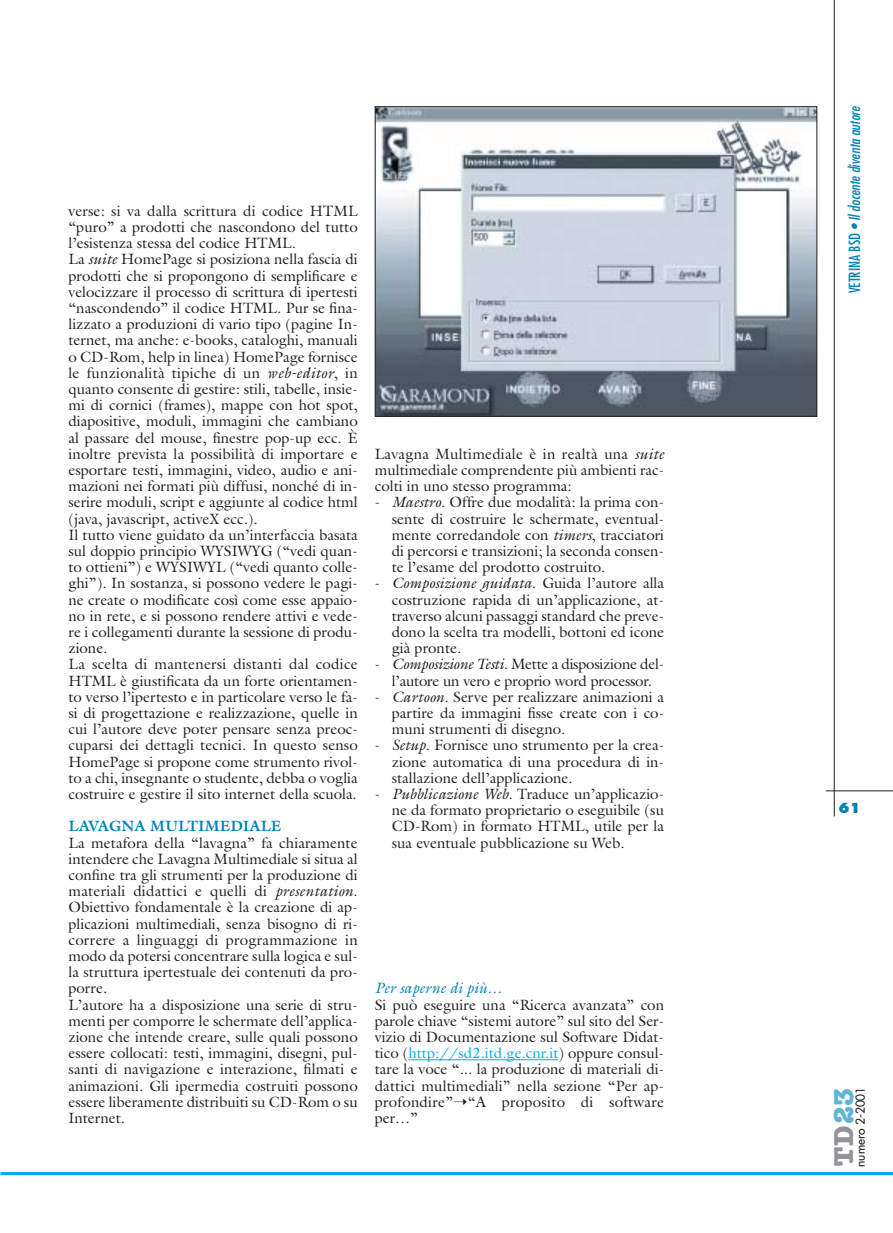
<style>
.page{position:relative;width:893px;height:1233px;background:#fff}
.page>*{position:absolute;margin:0;border:0;box-sizing:border-box;transform-origin:0 0}
.t1{font:700 27.45px "American Typewriter";color:#939497}
.t2{font:15px/16.2px "Galliard";color:#231f1f;text-align:justify}
.t3{font:italic condensed 15px "Futura";color:#0084b6}
.t4{font:700 15px "Galliard";color:#0084b6}
.t5{font:italic 15px "Galliard";color:#0084b6}
.t6{font:800 13.5px "Futura";color:#0084b6}
.t7{font:12px "Futura";color:#231f1f}
.s1{font-style:italic}
.s2{color:#00adef}
.s3{font-style:normal}
.s4{color:#5fb4d7}
</style>
<div class="page">
<hr style="left:408px;top:1059px;width:137px;height:1px;background:#00adef">
<svg style="left:545px;top:1059px;width:13px;height:1px"></svg>
<hr style="left:0;top:1172px;width:892px;height:3px;background:#00adef">
<hr style="left:825px;top:790px;width:67px;height:1px;background:#231f1f">
<hr style="left:833px;top:0;width:1px;height:816px;background:#231f1f">
<img style="left:377px;top:108px;width:438px;height:307px">
<div style="left:375px;top:106px;width:442px;height:311px;border:1px solid #231f1f"></div>
<p class="t2" style="left:68px;top:204px;width:291px;text-align:left">verse: si va dalla scrittura di codice HTML “puro” a prodotti che nascondono del tutto l’esistenza stessa del codice HTML.<br>La <span class="s1">suite</span> HomePage si posiziona nella fascia di prodotti che si propongono di semplificare e velocizzare il processo di scrittura di ipertesti “nascondendo” il codice HTML. Pur se fina&shy;lizzato a produzioni di vario tipo (pagine In&shy;ternet, ma anche: e-books, cataloghi, manuali o CD-Rom, help in linea) HomePage fornisce le funzionalità tipiche di un <span class="s1">web-editor</span>, in quanto consente di gestire: stili, tabelle, insie&shy;mi di cornici (frames), mappe con hot spot, diapositive, moduli, immagini che cambiano al passare del mouse, finestre pop-up ecc. È inoltre prevista la possibilità di importare e esportare testi, immagini, video, audio e ani&shy;mazioni nei formati più diffusi, nonché di in&shy;serire moduli, script e aggiunte al codice html (java, javascript, activeX ecc.).<br>Il tutto viene guidato da un’interfaccia basata sul doppio principio WYSIWYG (“vedi quan&shy;to ottieni”) e WYSIWYL (“vedi quanto colle&shy;ghi”). In sostanza, si possono vedere le pagi&shy;ne create o modificate così come esse appaio&shy;no in rete, e si possono rendere attivi e vede&shy;re i collegamenti durante la sessione di produ&shy;zione.<br>La scelta di mantenersi distanti dal codice HTML è giustificata da un forte orientamen&shy;to verso l’ipertesto e in particolare verso le fa&shy;si di progettazione e realizzazione, quelle in cui l’autore deve poter pensare senza preoc&shy;cuparsi dei dettagli tecnici. In questo senso HomePage si propone come strumento rivol&shy;to a chi, insegnante o studente, debba o voglia costruire e gestire il sito internet della scuola.</p>
<p class="t4" style="left:68px;top:821px;width:214px">LAVAGNA MULTIMEDIALE</p>
<p class="t2" style="left:68px;top:836px;width:291px;text-align:left">La metafora della “lavagna” fa chiaramente intendere che Lavagna Multimediale si situa al confine tra gli strumenti per la produzione di materiali didattici e quelli di <span class="s1">presentation</span>.<br>Obiettivo fondamentale è la creazione di ap&shy;plicazioni multimediali, senza bisogno di ri&shy;correre a linguaggi di programmazione in modo da potersi concentrare sulla logica e sul&shy;la struttura ipertestuale dei contenuti da pro&shy;porre.<br>L’autore ha a disposizione una serie di stru&shy;menti per comporre le schermate dell’applica&shy;zione che intende creare, sulle quali possono essere collocati: testi, immagini, disegni, pul&shy;santi di navigazione e interazione, filmati e animazioni. Gli ipermedia costruiti possono essere liberamente distribuiti su CD-Rom o su Internet.</p>
<p class="t2" style="left:375px;top:447px;width:291px">Lavagna Multimediale è in realtà una <span class="s1">suite </span>multimediale comprendente più ambienti rac&shy;colti in uno stesso programma:</p>
<p class="t2" style="left:392px;top:496px;width:274px;text-indent:-17px">- <span class="s1">Maestro</span>. Offre due modalità: la prima con&shy;sente di costruire le schermate, eventual&shy;mente corredandole con <span class="s1">timers</span>, tracciatori di percorsi e transizioni; la seconda consen&shy;te l’esame del prodotto costruito.</p>
<p class="t2" style="left:392px;top:577px;width:274px;text-indent:-17px">- <span class="s1">Composizione guidata</span>. Guida l’autore alla costruzione rapida di un’applicazione, at&shy;traverso alcuni passaggi standard che preve&shy;dono la scelta tra modelli, bottoni ed icone già pronte.</p>
<p class="t2" style="left:375px;top:658px;width:291px;text-align:center">- <span class="s1">Composizione Testi</span>. Mette a disposizione del&shy;l’autore un vero e proprio word processor.</p>
<p class="t2" style="left:392px;top:690px;width:274px;text-indent:-17px">- <span class="s1">Cartoon</span>. Serve per realizzare animazioni a partire da immagini fisse create con i co&shy;muni strumenti di disegno.</p>
<p class="t2" style="left:392px;top:739px;width:274px;text-indent:-17px">- <span class="s1">Setup</span>. Fornisce uno strumento per la crea&shy;zione automatica di una procedura di in&shy;stallazione dell’applicazione.</p>
<p class="t2" style="left:392px;top:787px;width:274px;text-indent:-17px">- <span class="s1">Pubblicazione Web.</span> Traduce un’applicazio&shy;ne da formato proprietario o eseguibile (su CD-Rom) in formato HTML, utile per la sua eventuale pubblicazione su Web.</p>
<p class="t5" style="left:375px;top:983px;width:129px">Per saperne di più…</p>
<p class="t2" style="left:375px;top:998px;width:291px">Si può eseguire una “Ricerca avanzata” con parole chiave “sistemi autore” sul sito del Ser&shy;vizio di Documentazione sul Software Didat&shy;tico (<span class="s2">http://sd2.itd.ge.cnr.it</span>) oppure consul&shy;tare la voce “... la produzione di materiali di&shy;dattici multimediali” nella sezione “Per ap&shy;profondire”➝“A proposito di software per…”</p>
<p class="t3" style="left:847px;top:293px;width:189px;rotate:-90deg"><span class="s3">VETRINA BSD</span> • Il docente diventa autore</p>
<p class="t6" style="left:838px;top:802px;width:24px">61</p>
<h1 class="t1" style="left:834px;top:1166px;width:79px;rotate:-90deg">TD<span class="s4">23</span></h1>
<p class="t7" style="left:854px;top:1167px;width:82px;rotate:-90deg">numero 2-2001</p>
</div>
